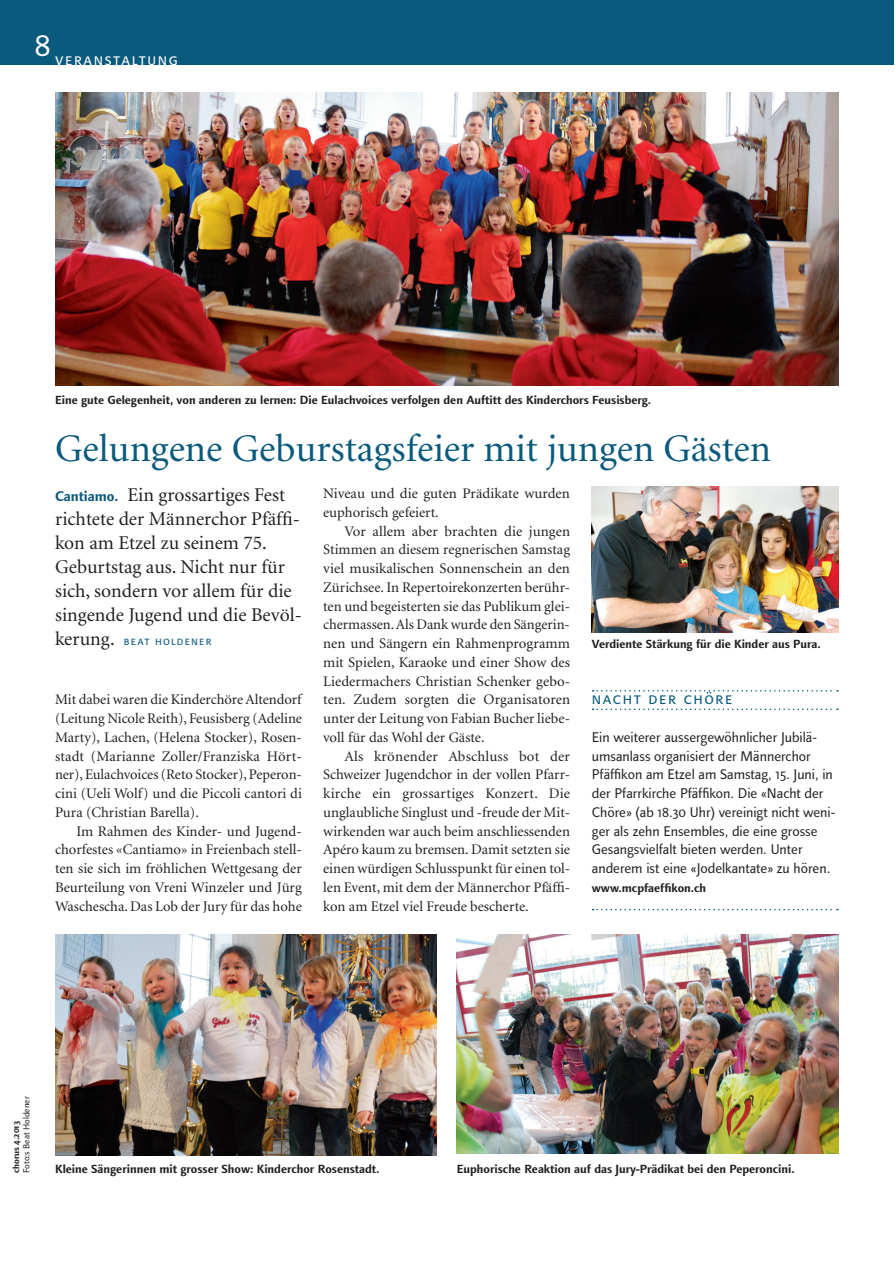
<style>
.page{position:relative;width:895px;height:1265px;background:#fff}
.page>*{position:absolute;margin:0;border:0;box-sizing:border-box;transform-origin:0 0}
.t1{font:39px "Minion LT";color:#0a5a7e}
.t2{font:31.5px "Linotype Finnegan";color:#fff}
.t3{font:19.5px/24px "Minion LT";color:#231f20}
.t4{font:16.5px "Linotype Finnegan SC";letter-spacing:.1em;color:#fff}
.t5{font:16.5px "Linotype Finnegan SC";letter-spacing:.1em;color:#0a5a7e}
.t6{font:14.7px/18.8px "Minion LT";color:#231f20;text-align:justify}
.t7{font:14.25px/18.8px "Linotype Finnegan Os F";color:#231f20}
.t8{font:700 12px "Linotype Finnegan Os F";color:#231f20}
.t9{font:12px "Linotype Finnegan SC";letter-spacing:.1em;color:#0a5a7e}
.t10{font:9px "Linotype Finnegan Os F";color:#231f20}
.t11{font:700 9px "Linotype Finnegan Os F";color:#231f20}
.s1{font-family:"Linotype Finnegan Os F";font-weight:700;font-size:14.25px;color:#0a5a7e}
.s2{font-family:"Minion LT";font-size:19.5px;color:#231f20}
</style>
<div class="page">
<div style="left:0;top:0;width:893px;height:65px;background:#0a5a7e"></div>
<img style="left:456px;top:934px;width:381px;height:219px">
<img style="left:55px;top:92px;width:782px;height:293px">
<img style="left:55px;top:934px;width:381px;height:221px">
<img style="left:591px;top:486px;width:246px;height:146px">
<svg style="left:592px;top:690px;width:245px;height:1px"></svg>
<svg style="left:592px;top:708px;width:245px;height:2px"></svg>
<svg style="left:592px;top:909px;width:245px;height:1px"></svg>
<h2 class="t2" style="left:34px;top:27px;width:18px">8</h2>
<p class="t4" style="left:55px;top:50px;width:124px">veranstaltung</p>
<p class="t8" style="left:55px;top:393px;width:597px">Eine gute Gelegenheit, von anderen zu lernen: Die Eulachvoices verfolgen den Auftitt des Kinderchors Feusisberg.</p>
<h1 class="t1" style="left:55px;top:429px;width:717px">Gelungene Geburstagsfeier mit jungen Gästen</h1>
<p class="t6" style="left:323px;top:484px;width:248px">Niveau und die guten Prädikate wurden euphorisch gefeiert.</p>
<p class="t6" style="left:323px;top:522px;width:248px;text-indent:21px">Vor allem aber brachten die jungen Stimmen an diesem regnerischen Samstag viel musikalischen Sonnenschein an den Zürichsee. In Repertoirekonzerten berühr&shy;ten und begeisterten sie das Publikum glei&shy;chermassen. Als Dank wurde den Sängerin&shy;nen und Sängern ein Rahmenprogramm mit Spielen, Karaoke und einer Show des Liedermachers Christian Schenker gebo&shy;ten. Zudem sorgten die Organisatoren unter der Leitung von Fabian Bucher liebe&shy;voll für das Wohl der Gäste.</p>
<p class="t6" style="left:323px;top:747px;width:248px;text-indent:21px">Als krönender Abschluss bot der Schweizer Jugendchor in der vollen Pfarr&shy;kirche ein grossartiges Konzert. Die unglaubliche Singlust und -freude der Mit&shy;wirkenden war auch beim anschliessenden Apéro kaum zu bremsen. Damit setzten sie einen würdigen Schlusspunkt für einen tol&shy;len Event, mit dem der Männerchor Pfäffi&shy;kon am Etzel viel Freude bescherte.</p>
<h3 class="t3" style="left:55px;top:483px;width:248px"><span class="s1">Cantiamo.</span> Ein grossartiges Fest richtete der Männerchor Pfäffi&shy;kon am Etzel zu seinem 75.<br>Geburtstag aus. Nicht nur für sich, sondern vor allem für die singende Jugend und die Bevöl-</h3>
<p class="t9" style="left:55px;top:634px;width:158px"><span class="s2">kerung.</span> beat holdener</p>
<p class="t8" style="left:591px;top:637px;width:230px">Verdiente Stärkung für die Kinder aus Pura.</p>
<p class="t5" style="left:591px;top:689px;width:142px">nacht der chöre</p>
<p class="t7" style="left:591px;top:728px;width:245px">Ein weiterer aussergewöhnlicher Jubilä&shy;umsanlass organisiert der Männerchor Pfäffikon am Etzel am Samstag, 15. Juni, in der Pfarrkirche Pfäffikon. Die «Nacht der Chöre» (ab 18.30 Uhr) vereinigt nicht weni&shy;ger als zehn Ensembles, die eine grosse Gesangsvielfalt bieten werden. Unter anderem ist eine «Jodelkantate» zu hören.</p>
<p class="t8" style="left:591px;top:881px;width:116px">www.mcpfaeffikon.ch</p>
<p class="t6" style="left:55px;top:691px;width:248px">Mit dabei waren die Kinderchöre Altendorf (Leitung Nicole Reith), Feusisberg (Adeline Marty), Lachen, (Helena Stocker), Rosen&shy;stadt (Marianne Zoller/Franziska Hört&shy;ner), Eulachvoices (Reto Stocker), Peperon&shy;cini (Ueli Wolf) und die Piccoli cantori di Pura (Christian Barella).</p>
<p class="t6" style="left:55px;top:822px;width:248px;text-indent:21px">Im Rahmen des Kinder- und Jugend&shy;chorfestes «Cantiamo» in Freienbach stell&shy;ten sie sich im fröhlichen Wettgesang der Beurteilung von Vreni Winzeler und Jürg Waschescha. Das Lob der Jury für das hohe</p>
<p class="t10" style="left:21px;top:1173px;width:78px;rotate:-90deg">Foto:s Beat Holdener</p>
<p class="t11" style="left:11px;top:1173px;width:53px;rotate:-90deg">chorus 4.2013</p>
<p class="t8" style="left:55px;top:1162px;width:326px">Kleine Sängerinnen mit grosser Show: Kinderchor Rosenstadt.</p>
<p class="t8" style="left:456px;top:1162px;width:339px">Euphorische Reaktion auf das Jury-Prädikat bei den Peperoncini.</p>
</div>
